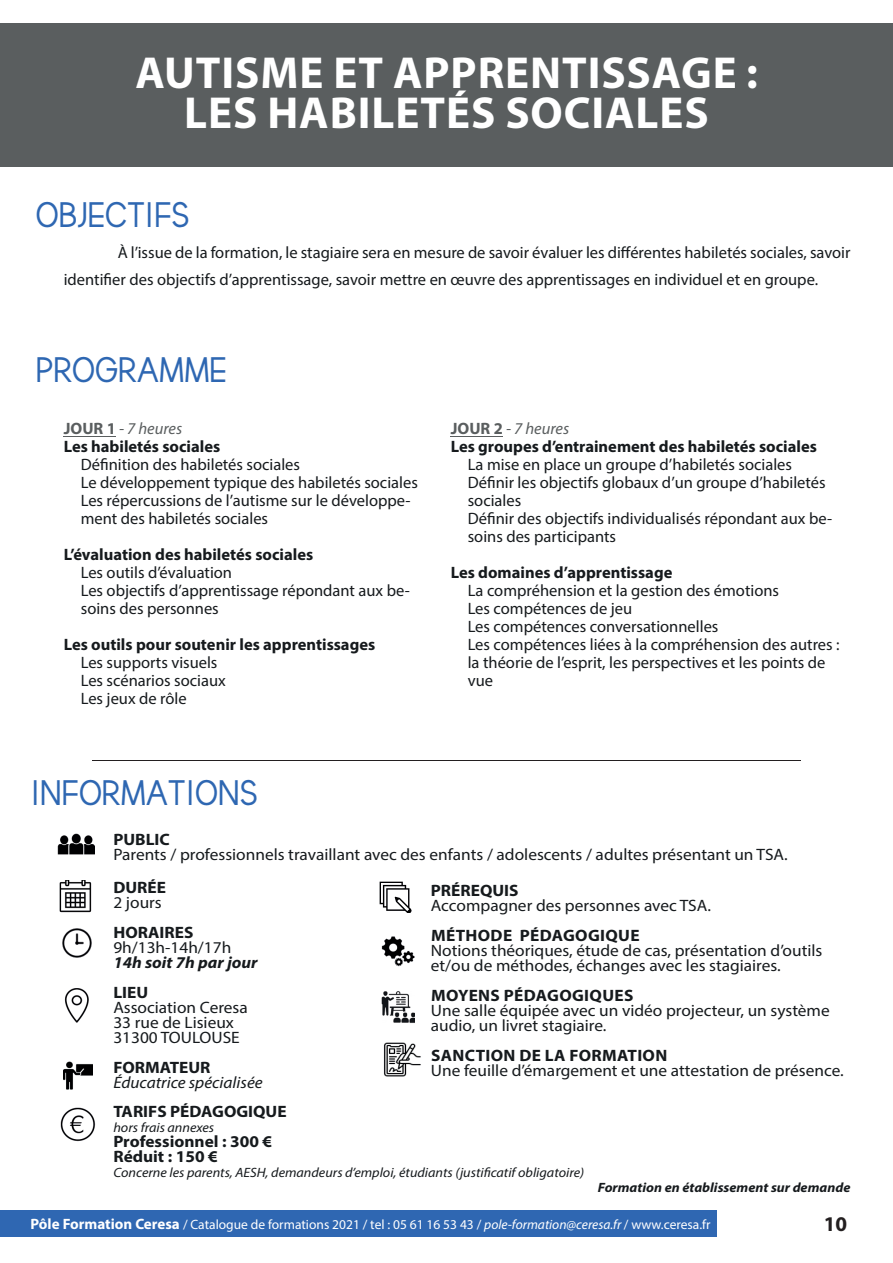
<style>
.page{position:relative;width:893px;height:1263px;background:#fff}
.page>*{position:absolute;margin:0;border:0;box-sizing:border-box;transform-origin:0 0}
.t1{font:700 45px/40.5px "Myriad Pro";letter-spacing:.02em;color:#fff;text-align:center}
.t2{font:36px "thebrooklynbold";color:#2e67b2}
.t3{font:700 21px "Myriad Pro";color:#231f20}
.t4{font:16.5px/18px "Myriad Pro";color:#161a1d}
.t5{font:16.5px/15px "Myriad Pro";color:#161a1d;scale:1.05 1}
.t6{font:700 16.5px/18px "Myriad Pro";color:#161a1d}
.t7{font:700 16.5px/15px "Myriad Pro";color:#161a1d;scale:1.05 1}
.t8{font:700 16.5px "Myriad Pro";letter-spacing:.02em;color:#161a1d;scale:1.05 1}
.t9{font:italic 16.5px "Myriad Pro";color:#161a1d;scale:1.05 1}
.t10{font:italic 700 16.5px "Myriad Pro";color:#161a1d;scale:1.05 1}
.t11{font:13.5px "Myriad Pro";color:#fff}
.t12{font:italic 13.5px "Myriad Pro";color:#161a1d;scale:1.05 1}
.t13{font:italic 700 13.5px "Myriad Pro";color:#161a1d;scale:1.05 1}
.s1{color:#5a5e5f}
.s2{font-weight:400;font-style:italic;color:#5a5e5f}
.s3{font-weight:700;font-size:15px}
.s4{font-style:italic}
</style>
<div class="page">
<div style="left:0;top:23px;width:893px;height:143px;background:#5a5e5f"></div>
<hr style="left:64px;top:436px;width:52px;height:1px;background:#5a5e5f">
<hr style="left:451px;top:436px;width:52px;height:1px;background:#5a5e5f">
<hr style="left:92px;top:760px;width:709px;height:1px;background:#231f20">
<img style="left:59px;top:880px;width:33px;height:33px">
<img style="left:62px;top:928px;width:30px;height:30px">
<img style="left:64px;top:988px;width:25px;height:35px">
<img style="left:379px;top:881px;width:32px;height:32px">
<img style="left:58px;top:834px;width:36px;height:20px">
<img style="left:60px;top:1107px;width:36px;height:35px">
<img style="left:381px;top:991px;width:33px;height:32px">
<img style="left:381px;top:936px;width:33px;height:31px">
<img style="left:64px;top:1061px;width:28px;height:28px">
<div style="left:0;top:1210px;width:717px;height:27px;background:#2f67b2"></div>
<img style="left:384px;top:1042px;width:37px;height:35px">
<h1 class="t1" style="left:135px;top:51px;width:624px">AUTISME ET APPRENTISSAGE :<br>LES HABILETÉS SOCIALES</h1>
<h2 class="t2" style="left:36px;top:193px;width:155px">OBJECTIFS</h2>
<p class="t4" style="left:64px;top:239px;width:788px;line-height:27px;text-indent:54px">À l’issue de la formation, le stagiaire sera en mesure de savoir évaluer les différentes habiletés sociales, savoir identifier des objectifs d’apprentissage, savoir mettre en œuvre des apprentissages en individuel et en groupe.</p>
<h2 class="t2" style="left:36px;top:348px;width:192px">PROGRAMME</h2>
<p class="t6" style="left:64px;top:419px;width:158px"><span class="s1">JOUR 1</span> <span class="s2">- 7 heures<br></span>Les habiletés sociales</p>
<p class="t4" style="left:81px;top:456px;width:339px">Définition des habiletés sociales<br>Le développement typique des habiletés sociales Les répercussions de l’autisme sur le développe&shy;ment des habiletés sociales</p>
<p class="t6" style="left:64px;top:545px;width:251px">L’évaluation des habiletés sociales</p>
<p class="t4" style="left:81px;top:564px;width:331px">Les outils d’évaluation<br>Les objectifs d’apprentissage répondant aux be&shy;soins des personnes</p>
<p class="t6" style="left:64px;top:635px;width:313px">Les outils pour soutenir les apprentissages</p>
<p class="t4" style="left:81px;top:654px;width:147px">Les supports visuels<br>Les scénarios sociaux<br>Les jeux de rôle</p>
<h2 class="t2" style="left:31px;top:771px;width:228px">INFORMATIONS</h2>
<p class="t6" style="left:451px;top:419px;width:368px"><span class="s1">JOUR 2</span> <span class="s2">- 7 heures<br></span>Les groupes d’entrainement des habiletés sociales</p>
<p class="t4" style="left:468px;top:456px;width:366px">La mise en place un groupe d’habiletés sociales Définir les objectifs globaux d’un groupe d’habiletés sociales<br>Définir des objectifs individualisés répondant aux be&shy;soins des participants</p>
<p class="t6" style="left:451px;top:563px;width:223px">Les domaines d’apprentissage</p>
<p class="t4" style="left:468px;top:582px;width:373px">La compréhension et la gestion des émotions<br>Les compétences de jeu<br>Les compétences conversationnelles<br>Les compétences liées à la compréhension des autres : la théorie de l’esprit, les perspectives et les points de vue</p>
<p class="t7" style="left:113px;top:832px;width:55px">PUBLIC</p>
<p class="t5" style="left:113px;top:847px;width:644px">Parents / professionnels travaillant avec des enfants / adolescents / adultes présentant un TSA.</p>
<p class="t7" style="left:113px;top:879px;width:52px">DURÉE</p>
<p class="t5" style="left:113px;top:894px;width:48px">2 jours</p>
<p class="t7" style="left:113px;top:924px;width:78px">HORAIRES</p>
<p class="t5" style="left:113px;top:939px;width:114px">9h/13h-14h/17h</p>
<p class="t10" style="left:113px;top:951px;width:139px">14h soit 7h par jour</p>
<p class="t7" style="left:113px;top:984px;width:35px">LIEU</p>
<p class="t5" style="left:113px;top:999px;width:129px">Association Ceresa<br>33 rue de Lisieux<br>31300 TOULOUSE</p>
<p class="t7" style="left:113px;top:1059px;width:94px">FORMATEUR</p>
<p class="t9" style="left:113px;top:1072px;width:144px">Éducatrice spécialisée</p>
<p class="t7" style="left:431px;top:882px;width:85px">PRÉREQUIS</p>
<p class="t5" style="left:431px;top:897px;width:268px">Accompagner des personnes avec TSA.</p>
<p class="t8" style="left:431px;top:924px;width:200px">MÉTHODE PÉDAGOGIQUE</p>
<p class="t5" style="left:431px;top:942px;width:374px">Notions théoriques, étude de cas, présentation d’outils et/ou de méthodes, échanges avec les stagiaires.</p>
<p class="t8" style="left:431px;top:984px;width:194px">MOYENS PÉDAGOGIQUES</p>
<p class="t5" style="left:431px;top:1002px;width:381px">Une salle équipée avec un vidéo projecteur, un système audio, un livret stagiaire.</p>
<p class="t8" style="left:431px;top:1044px;width:227px">SANCTION DE LA FORMATION</p>
<p class="t5" style="left:431px;top:1062px;width:395px">Une feuille d’émargement et une attestation de présence.</p>
<p class="t7" style="left:113px;top:1104px;width:167px">TARIFS PÉDAGOGIQUE</p>
<p class="t12" style="left:113px;top:1119px;width:98px">hors frais annexes</p>
<p class="t7" style="left:113px;top:1134px;width:153px">Professionnel : 300 €<br>Réduit : 150 €</p>
<p class="t12" style="left:113px;top:1164px;width:450px">Concerne les parents, AESH, demandeurs d’emploi, étudiants (justificatif obligatoire)</p>
<p class="t13" style="left:598px;top:1179px;width:242px">Formation en établissement sur demande</p>
<p class="t11" style="left:31px;top:1216px;width:681px"><span class="s3">Pôle Formation Ceresa</span> / Catalogue de formations 2021 / tel : 05 61 16 53 43 / <span class="s4">pole-formation@ceresa.fr</span> / www.ceresa.fr</p>
<p class="t3" style="left:824px;top:1210px;width:25px">10</p>
</div>
